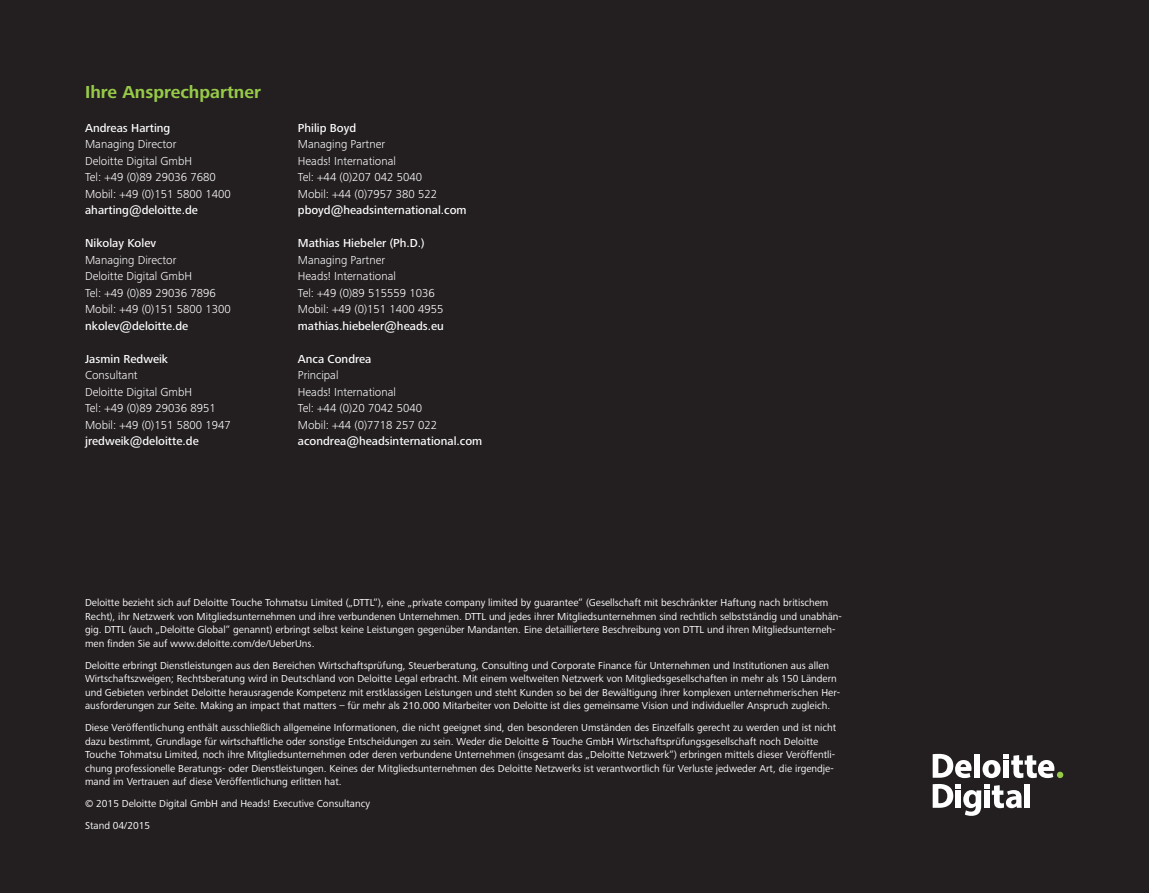
<style>
.page{position:relative;width:1149px;height:893px;background:#fff}
.page>*{position:absolute;margin:0;border:0;box-sizing:border-box;transform-origin:0 0}
.t1{font:700 18px "Frutiger Next Pro";color:#97ca49}
.t2{font:300 12px "Frutiger Next Pro";color:#fff}
.t3{font:500 12px "Frutiger Next Pro";color:#fff}
.t4{font:10.5px/13.5px "Frutiger Next Pro";color:#fff}
</style>
<div class="page">
<div style="left:0;top:0;width:1148px;height:893px;background:#231f20"></div>
<div style="left:973px;top:754px;width:6px;height:24px;background:#fff"></div>
<svg style="left:982px;top:754px;width:80px;height:24px"></svg>
<svg style="left:932px;top:754px;width:39px;height:24px"></svg>
<div style="left:1023px;top:784px;width:6px;height:24px;background:#fff"></div>
<svg style="left:932px;top:784px;width:89px;height:32px"></svg>
<h1 class="t1" style="left:85px;top:82px;width:177px">Ihre Ansprechpartner</h1>
<p class="t3" style="left:85px;top:121px;width:87px">Andreas Harting</p>
<p class="t3" style="left:298px;top:121px;width:60px">Philip Boyd</p>
<p class="t2" style="left:85px;top:137px;width:93px">Managing Director</p>
<p class="t2" style="left:298px;top:137px;width:89px">Managing Partner</p>
<p class="t2" style="left:85px;top:154px;width:108px">Deloitte Digital GmbH</p>
<p class="t2" style="left:298px;top:154px;width:99px">Heads! International</p>
<p class="t2" style="left:85px;top:170px;width:132px">Tel: +49 (0)89 29036 7680</p>
<p class="t2" style="left:298px;top:170px;width:126px">Tel: +44 (0)207 042 5040</p>
<p class="t2" style="left:85px;top:187px;width:147px">Mobil: +49 (0)151 5800 1400</p>
<p class="t2" style="left:298px;top:187px;width:141px">Mobil: +44 (0)7957 380 522</p>
<p class="t3" style="left:85px;top:203px;width:114px">aharting@deloitte.de</p>
<p class="t3" style="left:298px;top:203px;width:170px">pboyd@headsinternational.com</p>
<p class="t3" style="left:85px;top:236px;width:72px">Nikolay Kolev</p>
<p class="t3" style="left:298px;top:236px;width:128px">Mathias Hiebeler (Ph.D.)</p>
<p class="t2" style="left:85px;top:253px;width:93px">Managing Director</p>
<p class="t2" style="left:298px;top:253px;width:89px">Managing Partner</p>
<p class="t2" style="left:85px;top:269px;width:108px">Deloitte Digital GmbH</p>
<p class="t2" style="left:298px;top:269px;width:99px">Heads! International</p>
<p class="t2" style="left:85px;top:286px;width:132px">Tel: +49 (0)89 29036 7896</p>
<p class="t2" style="left:298px;top:286px;width:138px">Tel: +49 (0)89 515559 1036</p>
<p class="t2" style="left:85px;top:302px;width:147px">Mobil: +49 (0)151 5800 1300</p>
<p class="t2" style="left:298px;top:302px;width:147px">Mobil: +49 (0)151 1400 4955</p>
<p class="t3" style="left:85px;top:319px;width:105px">nkolev@deloitte.de</p>
<p class="t3" style="left:298px;top:319px;width:147px">mathias.hiebeler@heads.eu</p>
<p class="t3" style="left:85px;top:352px;width:85px">Jasmin Redweik</p>
<p class="t3" style="left:298px;top:352px;width:75px">Anca Condrea</p>
<p class="t2" style="left:85px;top:368px;width:54px">Consultant</p>
<p class="t2" style="left:298px;top:368px;width:42px">Principal</p>
<p class="t2" style="left:85px;top:385px;width:108px">Deloitte Digital GmbH</p>
<p class="t2" style="left:298px;top:385px;width:99px">Heads! International</p>
<p class="t2" style="left:85px;top:401px;width:132px">Tel: +49 (0)89 29036 8951</p>
<p class="t2" style="left:298px;top:401px;width:126px">Tel: +44 (0)20 7042 5040</p>
<p class="t2" style="left:85px;top:418px;width:147px">Mobil: +49 (0)151 5800 1947</p>
<p class="t2" style="left:298px;top:418px;width:141px">Mobil: +44 (0)7718 257 022</p>
<p class="t3" style="left:85px;top:434px;width:115px">jredweik@deloitte.de</p>
<p class="t3" style="left:298px;top:434px;width:186px">acondrea@headsinternational.com</p>
<p class="t4" style="left:85px;top:596px;width:758px">Deloitte bezieht sich auf Deloitte Touche Tohmatsu Limited („DTTL“), eine „private company limited by guarantee“ (Gesellschaft mit beschränkter Haftung nach britischem Recht), ihr Netzwerk von Mitgliedsunternehmen und ihre verbundenen Unternehmen. DTTL und jedes ihrer Mitgliedsunternehmen sind rechtlich selbstständig und unabhän&shy;gig. DTTL (auch „Deloitte Global“ genannt) erbringt selbst keine Leistungen gegenüber Mandanten. Eine detailliertere Beschreibung von DTTL und ihren Mitgliedsunterneh&shy;men finden Sie auf www.deloitte.com/de/UeberUns.</p>
<p class="t4" style="left:85px;top:658px;width:756px">Deloitte erbringt Dienstleistungen aus den Bereichen Wirtschaftsprüfung, Steuerberatung, Consulting und Corporate Finance für Unternehmen und Institutionen aus allen Wirtschaftszweigen; Rechtsberatung wird in Deutschland von Deloitte Legal erbracht. Mit einem weltweiten Netzwerk von Mitgliedsgesellschaften in mehr als 150 Ländern und Gebieten verbindet Deloitte herausragende Kompetenz mit erstklassigen Leistungen und steht Kunden so bei der Bewältigung ihrer komplexen unternehmerischen Her&shy;ausforderungen zur Seite. Making an impact that matters – für mehr als 210.000 Mitarbeiter von Deloitte ist dies gemeinsame Vision und individueller Anspruch zugleich.</p>
<p class="t4" style="left:85px;top:721px;width:752px">Diese Veröffentlichung enthält ausschließlich allgemeine Informationen, die nicht geeignet sind, den besonderen Umständen des Einzelfalls gerecht zu werden und ist nicht dazu bestimmt, Grundlage für wirtschaftliche oder sonstige Entscheidungen zu sein. Weder die Deloitte &amp; Touche GmbH Wirtschaftsprüfungsgesellschaft noch Deloitte Touche Tohmatsu Limited, noch ihre Mitgliedsunternehmen oder deren verbundene Unternehmen (insgesamt das „Deloitte Netzwerk“) erbringen mittels dieser Veröffentli&shy;chung professionelle Beratungs- oder Dienstleistungen. Keines der Mitgliedsunternehmen des Deloitte Netzwerks ist verantwortlich für Verluste jedweder Art, die irgendje&shy;mand im Vertrauen auf diese Veröffentlichung erlitten hat.</p>
<p class="t4" style="left:85px;top:793px;width:286px;line-height:22px">© 2015 Deloitte Digital GmbH and Heads! Executive Consultancy<br>Stand 04/2015</p>
</div>
